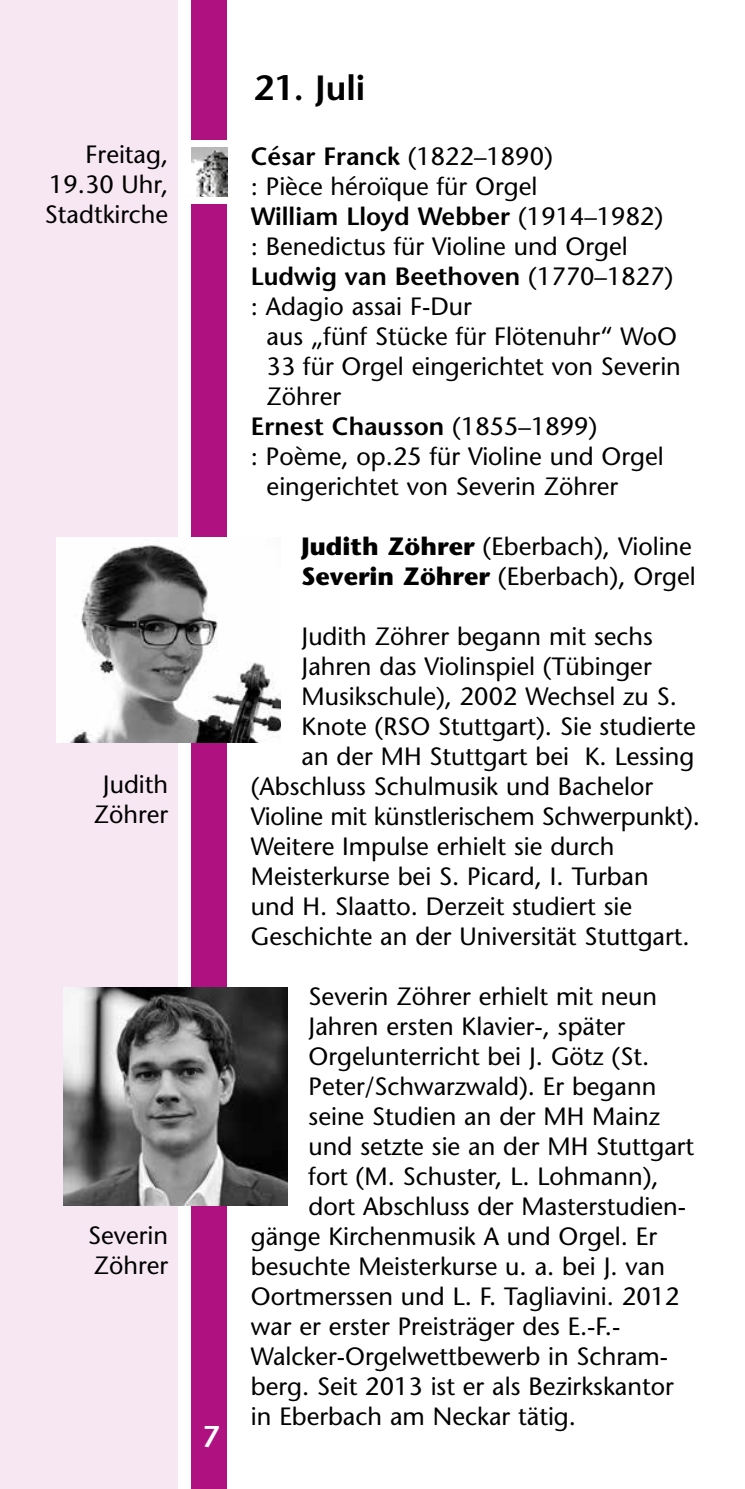
<style>
.page{position:relative;width:745px;height:1489px;background:#fff}
.page>*{position:absolute;margin:0;border:0;box-sizing:border-box;transform-origin:0 0}
.t1{font:600 35px "Stone Sans";color:#000}
.t2{font:600 30px "Stone Sans";color:#fff}
.t3{font:25px/30px "Stone Sans";color:#000}
.t4{font:600 25px "Stone Sans";color:#000}
.s1{font-weight:600}
.s2{font-weight:400}
.s3{font-weight:700}
</style>
<div class="page">
<div style="left:191px;top:0;width:36px;height:1488px;background:#af1280"></div>
<div style="left:0;top:0;width:177px;height:1488px;background:#f7e7f2"></div>
<img style="left:57px;top:537px;width:223px;height:205px">
<div style="left:191px;top:140px;width:36px;height:64px;background:#fff"></div>
<img style="left:191px;top:147px;width:36px;height:50px">
<img style="left:64px;top:987px;width:223px;height:218px">
<p class="t3" style="left:45px;top:139px;width:125px;text-align:justify;text-indent:41px">Freitag, 19.30 Uhr, Stadtkirche</p>
<p class="t3" style="left:94px;top:769px;width:76px;text-align:center">Judith<br>Zöhrer</p>
<p class="t3" style="left:88px;top:1219px;width:81px">Severin<br>Zöhrer</p>
<p class="t2" style="left:202px;top:1417px;width:19px">7</p>
<h1 class="t1" style="left:253px;top:66px;width:113px">21. Juli</h1>
<p class="t3" style="left:251px;top:141px;width:423px"><span class="s1">César Franck</span> (1822–1890)<br>: Pièce héroïque für Orgel<br><span class="s1">William Lloyd Webber</span> (1914–1982) : Benedictus für Violine und Orgel<br><span class="s1">Ludwig van Beethoven</span> (1770–1827) : Adagio assai F-Dur</p>
<p class="t3" style="left:266px;top:321px;width:411px">aus „fünf Stücke für Flötenuhr“ WoO</p>
<p class="t3" style="left:266px;top:351px;width:415px">33 für Orgel eingerichtet von Severin</p>
<p class="t3" style="left:266px;top:381px;width:76px">Zöhrer</p>
<p class="t4" style="left:251px;top:411px;width:348px">Ernest Chausson <span class="s2">(1855–1899)</span></p>
<p class="t3" style="left:251px;top:441px;width:414px">: Poème, op.25 für Violine und Orgel</p>
<p class="t3" style="left:266px;top:471px;width:353px">eingerichtet von Severin Zöhrer</p>
<p class="t3" style="left:301px;top:531px;width:395px"><span class="s3">Judith Zöhrer</span> (Eberbach), Violine<br><span class="s3">Severin Zöhrer</span> (Eberbach), Orgel</p>
<p class="t3" style="left:301px;top:621px;width:352px">Judith Zöhrer begann mit sechs</p>
<p class="t3" style="left:301px;top:651px;width:351px">Jahren das Violinspiel (Tübinger</p>
<p class="t3" style="left:301px;top:681px;width:376px">Musikschule), 2002 Wechsel zu S.</p>
<p class="t3" style="left:301px;top:711px;width:395px">Knote (RSO Stuttgart). Sie studierte</p>
<p class="t3" style="left:301px;top:741px;width:394px">an der MH Stuttgart bei K. Lessing</p>
<p class="t3" style="left:251px;top:771px;width:403px">(Abschluss Schulmusik und Bachelor</p>
<p class="t3" style="left:251px;top:801px;width:450px">Violine mit künstlerischem Schwerpunkt).</p>
<p class="t3" style="left:251px;top:831px;width:365px">Weitere Impulse erhielt sie durch</p>
<p class="t3" style="left:251px;top:861px;width:399px">Meisterkurse bei S. Picard, I. Turban</p>
<p class="t3" style="left:251px;top:891px;width:382px">und H. Slaatto. Derzeit studiert sie</p>
<p class="t3" style="left:251px;top:921px;width:440px">Geschichte an der Universität Stuttgart.</p>
<p class="t3" style="left:308px;top:981px;width:350px">Severin Zöhrer erhielt mit neun</p>
<p class="t3" style="left:308px;top:1011px;width:318px">Jahren ersten Klavier-, später</p>
<p class="t3" style="left:308px;top:1041px;width:342px">Orgelunterricht bei J. Götz (St.</p>
<p class="t3" style="left:308px;top:1071px;width:349px">Peter/Schwarzwald). Er begann</p>
<p class="t3" style="left:308px;top:1101px;width:352px">seine Studien an der MH Mainz</p>
<p class="t3" style="left:308px;top:1131px;width:387px">und setzte sie an der MH Stuttgart</p>
<p class="t3" style="left:308px;top:1161px;width:351px">fort (M. Schuster, L. Lohmann),</p>
<p class="t3" style="left:308px;top:1191px;width:379px">dort Abschluss der Masterstudien-</p>
<p class="t3" style="left:251px;top:1221px;width:407px">gänge Kirchenmusik A und Orgel. Er</p>
<p class="t3" style="left:251px;top:1251px;width:415px">besuchte Meisterkurse u. a. bei J. van</p>
<p class="t3" style="left:251px;top:1281px;width:430px">Oortmerssen und L. F. Tagliavini. 2012</p>
<p class="t3" style="left:251px;top:1311px;width:371px">war er erster Preisträger des E.-F.-</p>
<p class="t3" style="left:251px;top:1341px;width:418px">Walcker-Orgelwettbewerb in Schram-</p>
<p class="t3" style="left:251px;top:1371px;width:424px">berg. Seit 2013 ist er als Bezirkskantor</p>
<p class="t3" style="left:251px;top:1401px;width:326px">in Eberbach am Neckar tätig.</p>
</div>
